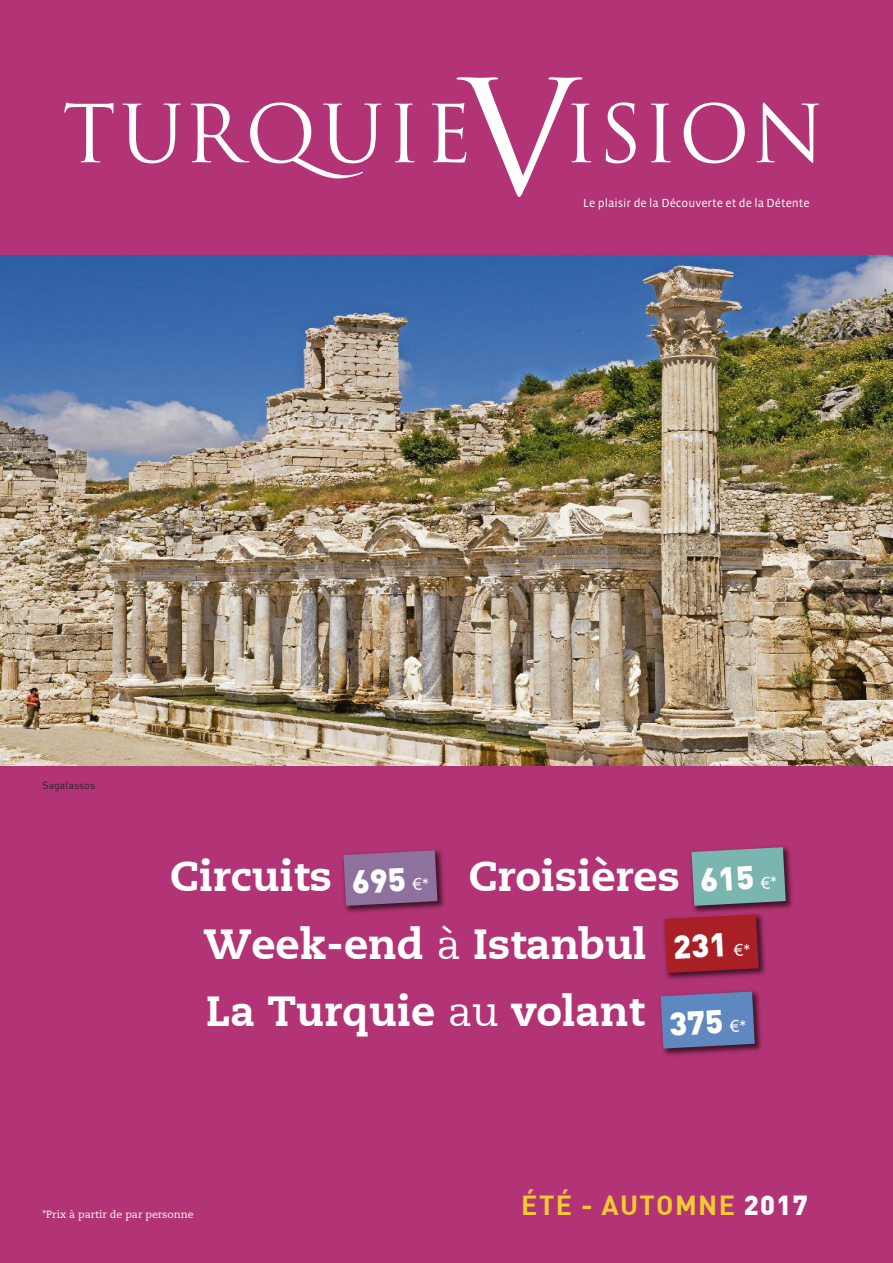
<style>
.page{position:relative;width:893px;height:1263px;background:#b33476}
.page>*{position:absolute;margin:0;border:0;box-sizing:border-box;transform-origin:0 0}
.t1{font:42px/67.5px "Caecilia Heavy Os F Ti";color:#fff}
.t2{font:900 32.4px/65.7px "DI Nbek";color:#fff}
.t3{font:27px "DINBEK Bold";letter-spacing:.05em;color:#f3ca32}
.t4{font:12px "Vista Sans OT";color:#fff}
.t5{font:10.5px "Caecilia Roman Ti";color:#fff}
.t6{font:10.5px "DIN Bek";color:#272627}
.s1{font-family:"Caecilia Roman Ti"}
.s2{font-family:"Arial";font-weight:400;font-size:16.2px}
.s3{font-family:"DIN Bek";font-weight:400;font-size:16.2px}
.s4{font-family:"DI Nbek";font-weight:900;color:#fff}
</style>
<div class="page">
<img style="left:0;top:255px;width:893px;height:510px">
<svg style="left:122px;top:104px;width:59px;height:59px"></svg>
<svg style="left:191px;top:102px;width:190px;height:76px"></svg>
<svg style="left:395px;top:104px;width:20px;height:58px"></svg>
<svg style="left:432px;top:77px;width:159px;height:120px"></svg>
<svg style="left:606px;top:102px;width:30px;height:61px"></svg>
<svg style="left:651px;top:104px;width:20px;height:58px"></svg>
<svg style="left:684px;top:102px;width:61px;height:61px"></svg>
<svg style="left:756px;top:102px;width:63px;height:61px"></svg>
<svg style="left:64px;top:102px;width:50px;height:60px"></svg>
<img style="left:342px;top:849px;width:103px;height:64px">
<svg style="left:343px;top:850px;width:94px;height:56px;background:#8d6894"></svg>
<img style="left:690px;top:847px;width:103px;height:63px">
<svg style="left:691px;top:847px;width:95px;height:59px;background:#7ba3a4"></svg>
<img style="left:663px;top:917px;width:103px;height:63px">
<img style="left:690px;top:909px;width:77px;height:8px">
<svg style="left:664px;top:914px;width:95px;height:59px;background:#a41f2b"></svg>
<img style="left:660px;top:991px;width:102px;height:65px">
<svg style="left:661px;top:991px;width:94px;height:57px;background:#637db4"></svg>
<p class="t4" style="left:583px;top:196px;width:228px">Le plaisir de la Découverte et de la Détente</p>
<p class="t6" style="left:43px;top:778px;width:54px">Sagalassos</p>
<p class="t1" style="left:204px;top:843px;width:478px;text-indent:265px">Croisières<br>Week-end <span class="s1">à</span> Istanbul<br>La Turquie <span class="s1">au</span> volant</p>
<p class="t1" style="left:170px;top:843px;width:163px">Circuits</p>
<p class="t2" style="left:350px;top:847px;width:79px;rotate:-3deg">695 <span class="s2">€</span><span class="s3">*</span></p>
<p class="t2" style="left:668px;top:847px;width:109px;text-indent:30px;rotate:-3deg">615 <span class="s2">€</span><span class="s3">*<br></span>231 <span class="s2">€</span><span class="s3">*</span></p>
<p class="t2" style="left:667px;top:989px;width:79px;rotate:-3deg">375 <span class="s2">€</span><span class="s3">*</span></p>
<p class="t5" style="left:43px;top:1208px;width:153px">*Prix à partir de par personne</p>
<p class="t3" style="left:521px;top:1187px;width:288px">ÉTÉ - AUTOMNE <span class="s4">2017</span></p>
</div>
